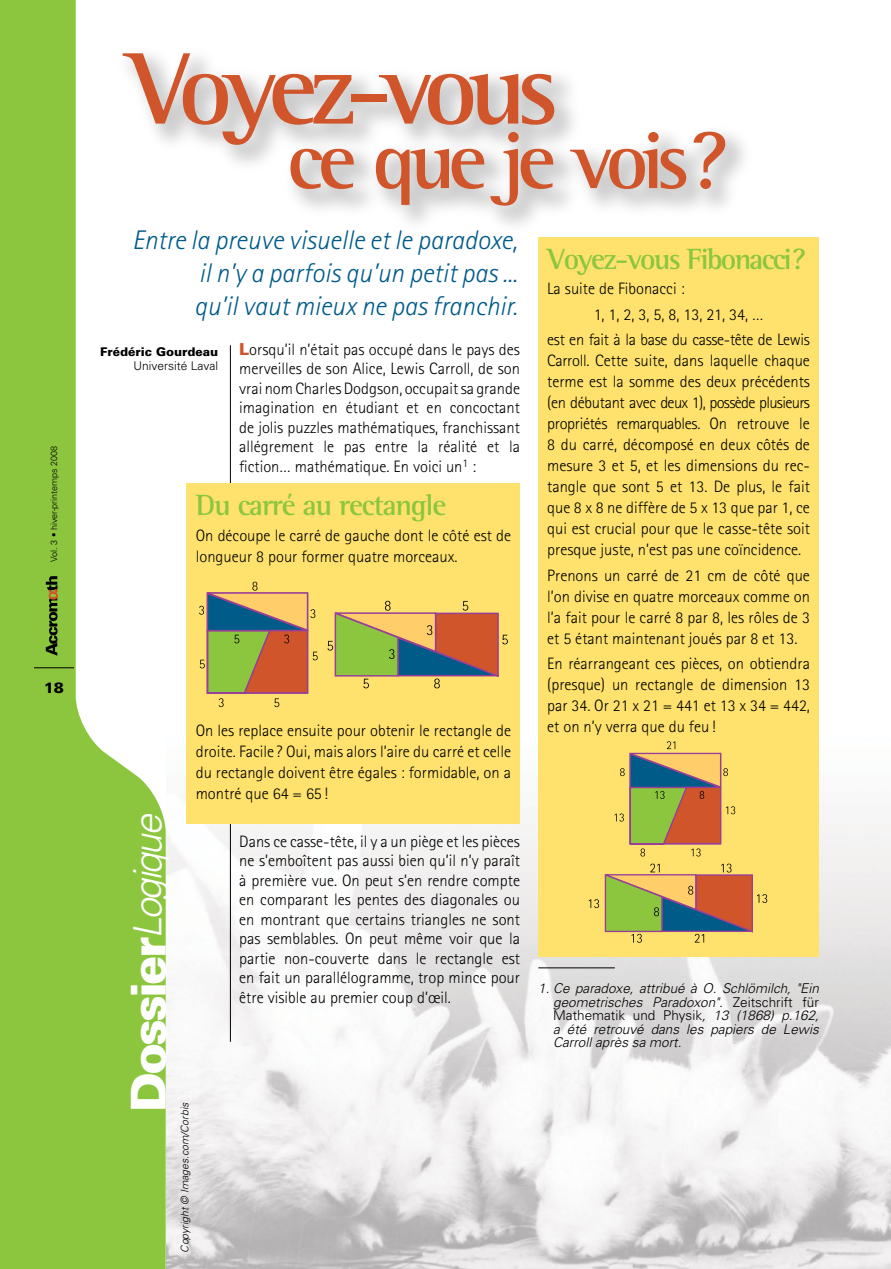
<style>
.page{position:relative;width:891px;height:1269px;background:#fff}
.page>*{position:absolute;margin:0;border:0;box-sizing:border-box;transform-origin:0 0}
.t1{font:700 104.4px "Rotis Semi Serif";letter-spacing:-.09em;color:#d1552b}
.t2{font:700 82.5px "Rotis Semi Serif";letter-spacing:-.08em;color:#d1552b}
.t3{font:900 48.3px "Univers";letter-spacing:-.06em;color:#fff}
.t4{font:700 30px "Rotis Semi Serif";letter-spacing:-.06em;color:#8cc63f}
.t5{font:700 30px "Rotis Semi Serif";letter-spacing:-.04em;color:#8cc63f}
.t6{font:italic 300 27px/33px "Rotis Sans Serif";color:#005b89;text-align:justify}
.t7{font:300 16.5px/21px "Rotis Sans Serif";color:#000;text-align:justify}
.t8{font:300 16.5px "Rotis Sans Serif";letter-spacing:-.02em;color:#000}
.t9{font:900 15px "Univers";color:#000}
.t10{font:italic 300 13.5px/13.5px "Univers";color:#000;text-align:justify}
.t11{font:900 12px "Univers";color:#000}
.t12{font:300 12px "Univers";color:#000}
.t13{font:italic 300 10.5px "Univers";color:#000}
.t14{font:300 9px "Univers";color:#000}
.s1{font-family:"Univers";font-weight:900;color:#d1552b}
.s2{font-weight:300;font-style:italic;font-size:39px}
.s3{font-style:normal}
</style>
<div class="page">
<img style="left:166px;top:593px;width:725px;height:676px">
<svg style="left:0;top:0;width:166px;height:1269px;fill:#8cc63f"></svg>
<div style="left:113px;top:42px;width:644px;height:195px;background:#000;opacity:.2"></div>
<hr style="left:34px;top:668px;width:40px;height:1px;background:#000">
<svg style="left:46px;top:576px;width:12px;height:80px"></svg>
<hr style="left:230px;top:345px;width:1px;height:697px;background:#000">
<div style="left:187px;top:483px;width:333px;height:341px;background:#ffe26d"></div>
<svg style="left:199px;top:582px;width:119px;height:125px"></svg>
<svg style="left:327px;top:601px;width:181px;height:87px"></svg>
<hr style="left:538px;top:968px;width:77px;height:1px;background:#000">
<div style="left:538px;top:237px;width:281px;height:720px;background:#ffe26d"></div>
<svg style="left:615px;top:741px;width:120px;height:115px"></svg>
<svg style="left:589px;top:864px;width:178px;height:79px"></svg>
<p class="t14" style="left:48px;top:562px;width:118px;rotate:-90deg">Vol. 3 • hiver-printemps 2008</p>
<p class="t9" style="left:44px;top:678px;width:22px">18</p>
<h1 class="t1" style="left:128px;top:26px;width:433px">Voyez-vous</h1>
<h2 class="t2" style="left:287px;top:111px;width:443px">ce que je vois?</h2>
<h3 class="t6" style="left:194px;top:223px;width:325px;text-indent:-62px">Entre la preuve visuelle et le paradoxe, il n’y a parfois qu’un petit pas ... qu’il vaut mieux ne pas franchir.</h3>
<p class="t11" style="left:100px;top:344px;width:119px">Frédéric Gourdeau</p>
<p class="t12" style="left:133px;top:359px;width:86px">Université Laval</p>
<p class="t7" style="left:239px;top:340px;width:282px;line-height:19.5px"><span class="s1">L</span>orsqu’il n’était pas occupé dans le pays des merveilles de son Alice, Lewis Carroll, de son vrai nom Charles Dodgson, occupait sa grande imagination en étudiant et en concoctant de jolis puzzles mathématiques, franchissant allégrement le pas entre la réalité et la fiction… mathématique. En voici un<sup>1</sup> :</p>
<h3 class="t5" style="left:196px;top:487px;width:252px">Du carré au rectangle</h3>
<p class="t7" style="left:196px;top:524px;width:317px">On découpe le carré de gauche dont le côté est de longueur 8 pour former quatre morceaux.</p>
<h3 class="t3" style="left:119px;top:1112px;width:300px;rotate:-90deg">Dossier<span class="s2">Logique</span></h3>
<p class="t7" style="left:196px;top:719px;width:317px">On les replace ensuite pour obtenir le rectangle de droite. Facile ? Oui, mais alors l’aire du carré et celle du rectangle doivent être égales : formidable, on a montré que 64 = 65 !</p>
<p class="t13" style="left:178px;top:1252px;width:151px;rotate:-90deg">Copyright © Images.com/Corbis</p>
<p class="t7" style="left:239px;top:832px;width:282px;line-height:19.5px">Dans ce casse-tête, il y a un piège et les pièces ne s’emboîtent pas aussi bien qu’il n’y paraît à première vue. On peut s’en rendre compte en comparant les pentes des diagonales ou en montrant que certains triangles ne sont pas semblables. On peut même voir que la partie non-couverte dans le rectangle est en fait un parallélogramme, trop mince pour être visible au premier coup d’œil.</p>
<h3 class="t4" style="left:547px;top:241px;width:260px">Voyez-vous Fibonacci?</h3>
<p class="t7" style="left:547px;top:278px;width:139px">La suite de Fibonacci :</p>
<p class="t7" style="left:594px;top:304px;width:171px">1, 1, 2, 3, 5, 8, 13, 21, 34, …</p>
<p class="t8" style="left:547px;top:330px;width:264px">est en fait à la base du casse-tête de Lewis</p>
<p class="t7" style="left:547px;top:350px;width:264px">Carroll. Cette suite, dans laquelle chaque terme est la somme des deux précédents (en débutant avec deux 1), possède plusieurs propriétés remarquables. On retrouve le 8 du carré, décomposé en deux côtés de mesure 3 et 5, et les dimensions du rec&shy;tangle que sont 5 et 13. De plus, le fait que 8 x 8 ne diffère de 5 x 13 que par 1, ce qui est crucial pour que le casse-tête soit presque juste, n’est pas une coïncidence.</p>
<p class="t7" style="left:547px;top:565px;width:264px">Prenons un carré de 21 cm de côté que l’on divise en quatre morceaux comme on l’a fait pour le carré 8 par 8, les rôles de 3 et 5 étant maintenant joués par 8 et 13.</p>
<p class="t7" style="left:547px;top:653px;width:264px">En réarrangeant ces pièces, on obtiendra (presque) un rectangle de dimension 13 par 34. Or 21 x 21 = 441 et 13 x 34 = 442, et on n’y verra que du feu !</p>
<p class="t10" style="left:553px;top:981px;width:267px;text-indent:-15px">1. Ce paradoxe, attribué à O. Schlömilch, "Ein geometrisches Paradoxon". <span class="s3">Zeitschrift für Mathematik und Physik</span>, 13 (1868) p.162, a été retrouvé dans les papiers de Lewis Carroll après sa mort.</p>
</div>
